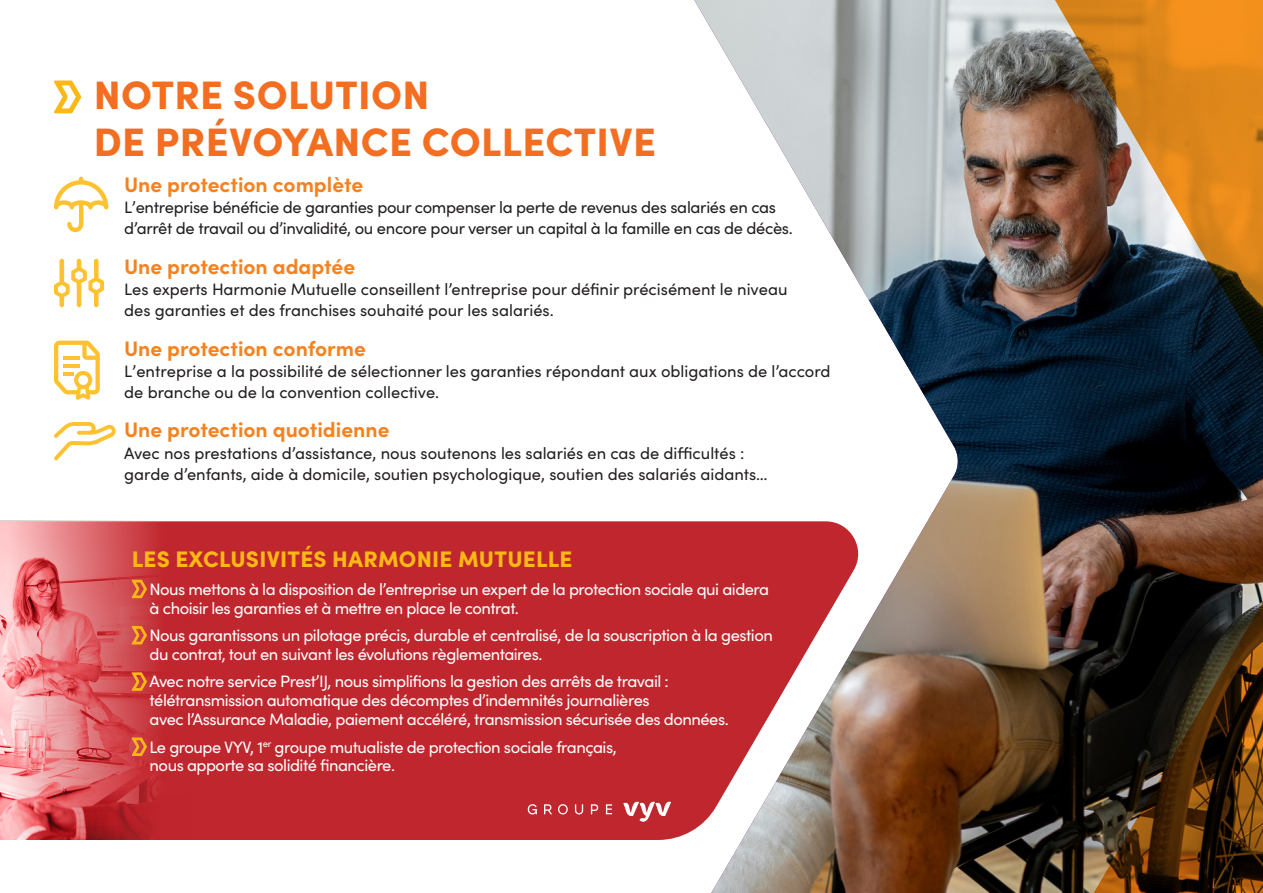
<style>
.page{position:relative;width:1263px;height:893px;background:#fff}
.page>*{position:absolute;margin:0;border:0;box-sizing:border-box;transform-origin:0 0}
.No_Spacing{font:900 39.75px/46.8px "Sofia Pro";letter-spacing:.01em;color:#f36e21}
.No_Spacing-2{font:900 22.5px "Sofia Pro";letter-spacing:.01em;color:#fcb814}
.No_Spacing-3{font:700 21px "Sofia Pro";color:#f58220}
.No_Spacing-4{font:16.5px/18.9px "Sofia Pro";letter-spacing:-.03em;color:#fff}
.No_Spacing-5{font:16.5px/21.3px "Sofia Pro";color:#231f20}
.No_Spacing-6{font:16.5px/21.3px "Sofia Pro";letter-spacing:-.02em;color:#231f20}
</style>
<div class="page">
<img style="left:694px;top:0;width:347px;height:893px">
<svg style="left:54px;top:81px;width:27px;height:32px"></svg>
<svg style="left:191px;top:521px;width:669px;height:319px;fill:#c0262d"></svg>
<img style="left:0;top:520px;width:191px;height:320px">
<img style="left:1041px;top:0;width:222px;height:893px">
<svg style="left:131px;top:580px;width:16px;height:18px"></svg>
<svg style="left:131px;top:626px;width:16px;height:18px"></svg>
<svg style="left:131px;top:672px;width:16px;height:19px"></svg>
<svg style="left:131px;top:737px;width:16px;height:19px"></svg>
<svg style="left:606px;top:804px;width:6px;height:10px"></svg>
<svg style="left:591px;top:804px;width:7px;height:10px"></svg>
<svg style="left:575px;top:804px;width:8px;height:10px"></svg>
<svg style="left:558px;top:804px;width:10px;height:10px"></svg>
<svg style="left:544px;top:804px;width:8px;height:10px"></svg>
<svg style="left:528px;top:804px;width:9px;height:10px"></svg>
<svg style="left:623px;top:802px;width:48px;height:20px"></svg>
<svg style="left:54px;top:259px;width:50px;height:48px"></svg>
<svg style="left:54px;top:341px;width:46px;height:59px"></svg>
<svg style="left:54px;top:177px;width:54px;height:55px"></svg>
<svg style="left:54px;top:422px;width:62px;height:38px"></svg>
<p class="No_Spacing" style="left:94px;top:68px;width:564px">NOTRE SOLUTION<br>DE PRÉVOYANCE COLLECTIVE</p>
<p class="No_Spacing-3" style="left:124px;top:168px;width:241px">Une protection complète</p>
<p class="No_Spacing-6" style="left:124px;top:196px;width:670px">L’entreprise bénéficie de garanties pour compenser la perte de revenus des salariés en cas d’arrêt de travail ou d’invalidité, ou encore pour verser un capital à la famille en cas de décès.</p>
<p class="No_Spacing-3" style="left:124px;top:250px;width:233px">Une protection adaptée</p>
<p class="No_Spacing-5" style="left:124px;top:278px;width:665px">Les experts Harmonie Mutuelle conseillent l’entreprise pour définir précisément le niveau des garanties et des franchises souhaité pour les salariés.</p>
<p class="No_Spacing-3" style="left:124px;top:332px;width:243px">Une protection conforme</p>
<p class="No_Spacing-5" style="left:124px;top:359px;width:708px">L’entreprise a la possibilité de sélectionner les garanties répondant aux obligations de l’accord de branche ou de la convention collective.</p>
<p class="No_Spacing-3" style="left:124px;top:414px;width:267px">Une protection quotidienne</p>
<p class="No_Spacing-5" style="left:124px;top:441px;width:645px">Avec nos prestations d’assistance, nous soutenons les salariés en cas de difficultés : garde d’enfants, aide à domicile, soutien psychologique, soutien des salariés aidants…</p>
<p class="No_Spacing-2" style="left:132px;top:542px;width:442px">LES EXCLUSIVITÉS HARMONIE MUTUELLE</p>
<p class="No_Spacing-4" style="left:150px;top:579px;width:621px">Nous mettons à la disposition de l’entreprise un expert de la protection sociale qui aidera à choisir les garanties et à mettre en place le contrat.</p>
<p class="No_Spacing-4" style="left:150px;top:625px;width:625px">Nous garantissons un pilotage précis, durable et centralisé, de la souscription à la gestion du contrat, tout en suivant les évolutions règlementaires.</p>
<p class="No_Spacing-4" style="left:150px;top:671px;width:581px">Avec notre service Prest’IJ, nous simplifions la gestion des arrêts de travail : télétransmission automatique des décomptes d’indemnités journalières<br>avec l’Assurance Maladie, paiement accéléré, transmission sécurisée des données.</p>
<p class="No_Spacing-4" style="left:150px;top:736px;width:469px">Le groupe VYV, 1<sup>er</sup> groupe mutualiste de protection sociale français, nous apporte sa solidité financière.</p>
</div>
